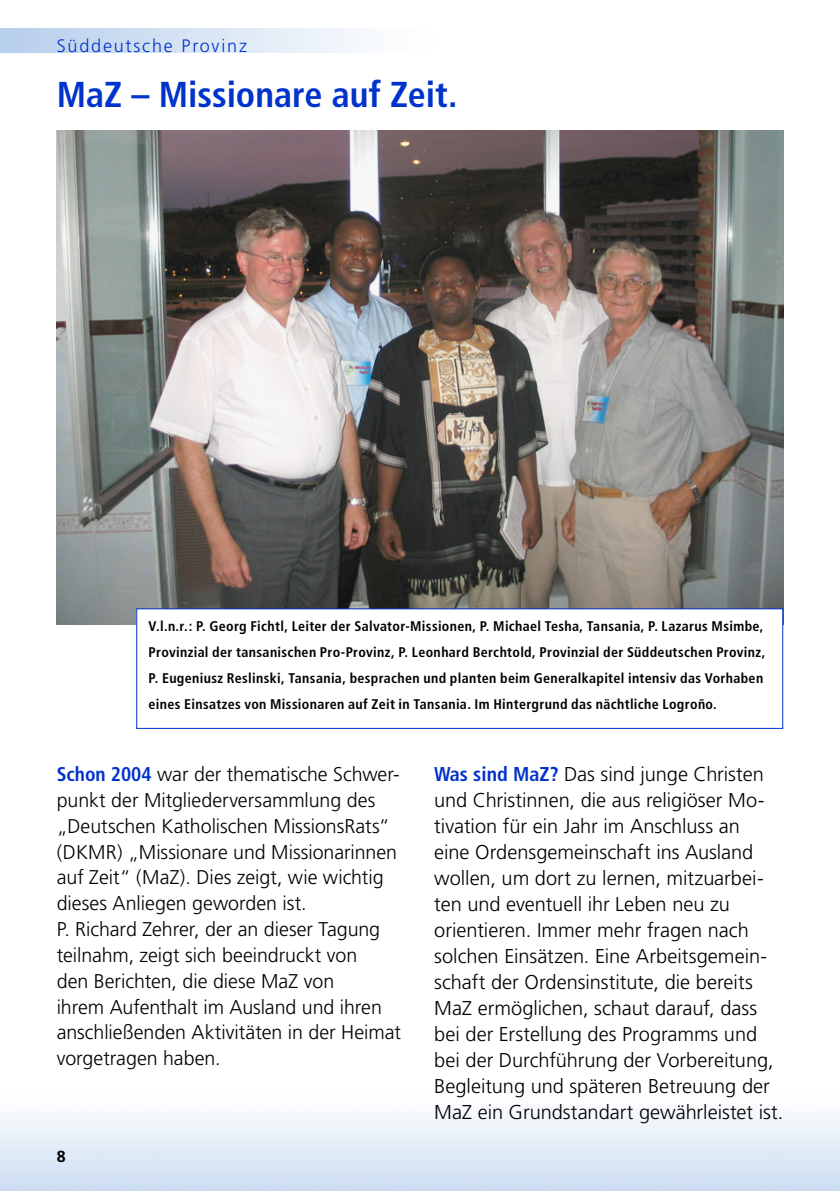
<style>
.page{position:relative;width:840px;height:1191px;background:#fff}
.page>*{position:absolute;margin:0;border:0;box-sizing:border-box;transform-origin:0 0}
.t1{font:700 condensed 36px "Frutiger";color:#03c}
.t2{font:300 20px/26px "Frutiger";color:#000}
.t3{font:300 19.8px/25.8px "Frutiger";color:#000}
.t4{font:300 18px "Frutiger";letter-spacing:.1em;color:#03c}
.t5{font:700 16px "Frutiger";color:#000}
.t6{font:700 condensed 14px/26px "Frutiger";letter-spacing:.025em;color:#000}
.s1{font-weight:700;font-stretch:condensed;color:#03c}
</style>
<div class="page">
<img style="left:57px;top:130px;width:725px;height:495px">
<div style="left:137px;top:609px;width:645px;height:119px;background:#fff"></div>
<div style="left:136px;top:608px;width:646px;height:121px;border:1px solid #03c"></div>
<p class="t4" style="left:57px;top:35px;width:192px">Süddeutsche Provinz</p>
<p class="t1" style="left:57px;top:73px;width:402px">MaZ – Missionare auf Zeit.</p>
<p class="t6" style="left:148px;top:613px;width:618px">V.l.n.r.: P. Georg Fichtl, Leiter der Salvator-Missionen, P. Michael Tesha, Tansania, P. Lazarus Msimbe, Provinzial der tansanischen Pro-Provinz, P. Leonhard Berchtold, Provinzial der Süddeutschen Provinz, P. Eugeniusz Reslinski, Tansania, besprachen und planten beim Generalkapitel intensiv das Vorhaben eines Einsatzes von Missionaren auf Zeit in Tansania. Im Hintergrund das nächtliche Logroño.</p>
<p class="t3" style="left:57px;top:761px;width:345px"><span class="s1">Schon 2004</span> war der thematische Schwer&shy;punkt der Mitgliederversammlung des „Deutschen Katholischen MissionsRats“ (DKMR) „Missionare und Missionarinnen auf Zeit“ (MaZ). Dies zeigt, wie wichtig dieses Anliegen geworden ist.<br>P. Richard Zehrer, der an dieser Tagung teilnahm, zeigt sich beeindruckt von<br>den Berichten, die diese MaZ von<br>ihrem Aufenthalt im Ausland und ihren anschließenden Aktivitäten in der Heimat vorgetragen haben.</p>
<p class="t5" style="left:57px;top:1147px;width:10px">8</p>
<p class="t2" style="left:434px;top:761px;width:350px"><span class="s1">Was sind MaZ?</span> Das sind junge Christen und Christinnen, die aus religiöser Mo&shy;tivation für ein Jahr im Anschluss an<br>eine Ordensgemeinschaft ins Ausland wollen, um dort zu lernen, mitzuarbei&shy;ten und eventuell ihr Leben neu zu orientieren. Immer mehr fragen nach solchen Einsätzen. Eine Arbeitsgemein&shy;schaft der Ordensinstitute, die bereits MaZ ermöglichen, schaut darauf, dass bei der Erstellung des Programms und bei der Durchführung der Vorbereitung, Begleitung und späteren Betreuung der MaZ ein Grundstandart gewährleistet ist.</p>
</div>
